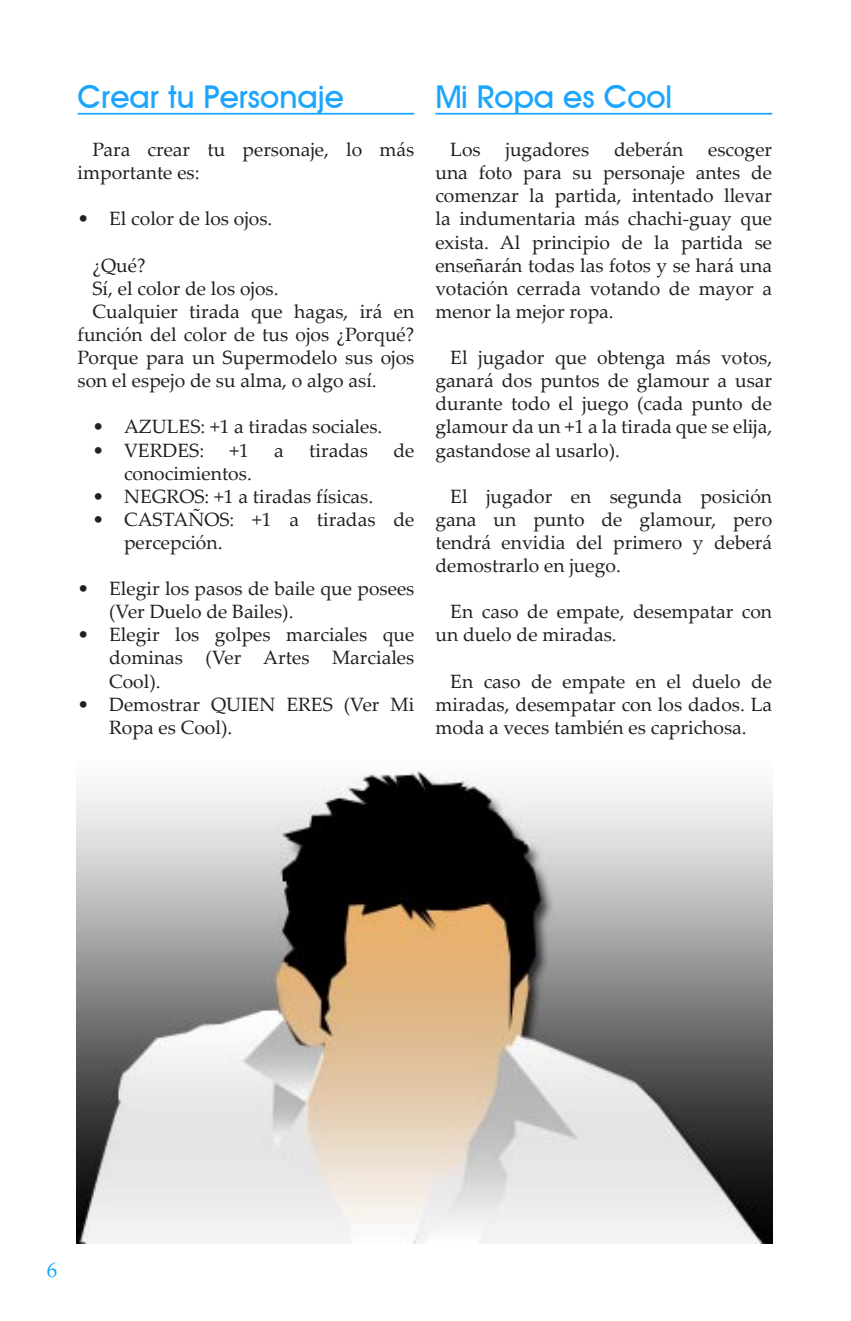
<style>
.page{position:relative;width:851px;height:1321px;background:#fff}
.page>*{position:absolute;margin:0;border:0;box-sizing:border-box;transform-origin:0 0}
.t1{font:700 31.5px "Decker";color:#1ca5ff}
.t2{font:21px "Palatino Linotype";color:#1ca5ff}
.t3{font:19.25px/23.1px "Palatino Linotype";color:#231f20}
</style>
<div class="page">
<hr style="left:78px;top:113px;width:336px;height:2px;background:#1ca5ff">
<hr style="left:435px;top:113px;width:337px;height:2px;background:#1ca5ff">
<img style="left:77px;top:771px;width:695px;height:472px">
<h1 class="t1" style="left:78px;top:78px;width:268px">Crear tu Personaje</h1>
<p class="t3" style="left:78px;top:137px;width:338px;text-indent:15px">Para crear tu personaje, lo más importante es:</p>
<p class="t3" style="left:78px;top:207px;width:196px">• El color de los ojos.</p>
<p class="t3" style="left:92px;top:253px;width:55px">¿Qué?</p>
<p class="t3" style="left:92px;top:276px;width:187px">Sí, el color de los ojos.</p>
<p class="t3" style="left:92px;top:299px;width:323px">Cualquier tirada que hagas, irá en</p>
<p class="t3" style="left:78px;top:322px;width:338px">función del color de tus ojos ¿Porqué?</p>
<p class="t3" style="left:78px;top:345px;width:338px">Porque para un Supermodelo sus ojos</p>
<p class="t3" style="left:78px;top:368px;width:300px">son el espejo de su alma, o algo así.</p>
<p class="t3" style="left:92px;top:415px;width:291px">• AZULES: +1 a tiradas sociales.</p>
<p class="t3" style="left:92px;top:438px;width:113px">• VERDES:</p>
<p class="t3" style="left:229px;top:438px;width:21px">+1</p>
<p class="t3" style="left:274px;top:438px;width:11px">a</p>
<p class="t3" style="left:309px;top:438px;width:60px">tiradas</p>
<p class="t3" style="left:393px;top:438px;width:22px">de</p>
<p class="t3" style="left:124px;top:461px;width:129px">conocimientos.</p>
<p class="t3" style="left:92px;top:484px;width:282px">• NEGROS: +1 a tiradas físicas.</p>
<p class="t3" style="left:124px;top:507px;width:292px;text-indent:-31px">• CASTAÑOS: +1 a tiradas de percepción.</p>
<p class="t3" style="left:109px;top:576px;width:307px;text-indent:-31px">• Elegir los pasos de baile que posees (Ver Duelo de Bailes).</p>
<p class="t3" style="left:109px;top:622px;width:307px;text-align:justify;text-indent:-31px">• Elegir los golpes marciales que dominas (Ver Artes Marciales Cool).</p>
<p class="t3" style="left:109px;top:692px;width:306px;text-indent:-31px">• Demostrar QUIEN ERES (Ver Mi<br>Ropa es Cool).</p>
<h1 class="t1" style="left:435px;top:78px;width:238px">Mi Ropa es Cool</h1>
<p class="t3" style="left:450px;top:137px;width:32px">Los</p>
<p class="t3" style="left:505px;top:137px;width:85px">jugadores</p>
<p class="t3" style="left:614px;top:137px;width:71px">deberán</p>
<p class="t3" style="left:435px;top:137px;width:338px;text-align:justify;text-indent:273px">escoger una foto para su personaje antes de comenzar la partida, intentado llevar la indumentaria más chachi-guay que exista. Al principio de la partida se enseñarán todas las fotos y se hará una votación cerrada votando de mayor a menor la mejor ropa.</p>
<p class="t3" style="left:435px;top:345px;width:338px;text-align:justify;text-indent:15px">El jugador que obtenga más votos, ganará dos puntos de glamour a usar durante todo el juego (cada punto de glamour da un +1 a la tirada que se elija, gastandose al usarlo).</p>
<p class="t3" style="left:435px;top:484px;width:338px;text-align:justify;text-indent:15px">El jugador en segunda posición gana un punto de glamour, pero tendrá envidia del primero y deberá demostrarlo en juego.</p>
<p class="t3" style="left:435px;top:599px;width:338px;text-indent:15px">En caso de empate, desempatar con un duelo de miradas.</p>
<p class="t3" style="left:435px;top:669px;width:338px;text-align:justify;text-indent:15px">En caso de empate en el duelo de miradas, desempatar con los dados. La moda a veces también es caprichosa.</p>
<p class="t2" style="left:47px;top:1255px;width:12px">6</p>
</div>
